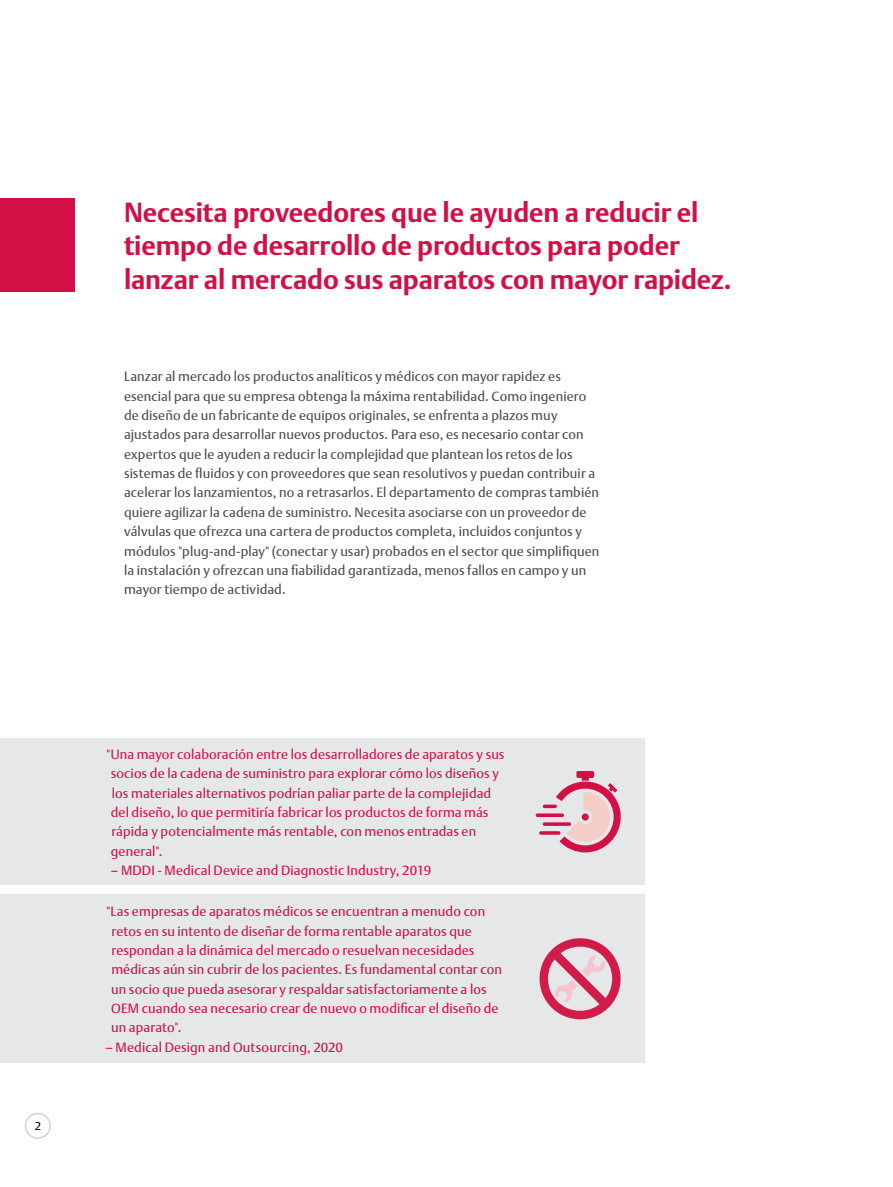
<style>
.page{position:relative;width:893px;height:1187px;background:#fff}
.page>*{position:absolute;margin:0;border:0;box-sizing:border-box;transform-origin:0 0}
.Internal_pages_title{font:700 26.85px/33.6px "DTL Argo T";letter-spacing:-.005em;color:#d31045}
.Bodytext_customer_pa{font:13.35px/19.4px "DTL Argo T";letter-spacing:.01em;color:#4c4c4e}
.Customer_Pain_points{font:13.35px/19.4px "DTL Argo T";letter-spacing:.01em;color:#d31045}
.Indent_Customer_Pain{font:13.35px "DTL Argo T";letter-spacing:.01em;color:#d31045}
.t1{font:11.4px "DTL Argo T";color:#000}
</style>
<div class="page">
<div style="left:25px;top:1112px;width:26px;height:26px;border:2px solid #d1d3d4;border-radius:50%"></div>
<div style="left:0;top:198px;width:74px;height:94px;background:#d31045"></div>
<div style="left:0;top:738px;width:645px;height:146px;background:#e6e7e8"></div>
<div style="left:0;top:894px;width:645px;height:168px;background:#e6e7e8"></div>
<svg style="left:543px;top:804px;width:14px;height:4px"></svg>
<svg style="left:536px;top:813px;width:28px;height:4px"></svg>
<hr style="left:543px;top:822px;width:28px;height:3px;background:#d31045;border-radius:2px">
<hr style="left:539px;top:831px;width:21px;height:3px;background:#d31045;border-radius:2px">
<svg style="left:556px;top:771px;width:65px;height:81px"></svg>
<svg style="left:540px;top:938px;width:81px;height:81px"></svg>
<p class="t1" style="left:35px;top:1119px;width:8px">2</p>
<p class="Internal_pages_title" style="left:124px;top:195px;width:609px">Necesita proveedores que le ayuden a reducir el tiempo de desarrollo de productos para poder lanzar al mercado sus aparatos con mayor rapidez.</p>
<p class="Bodytext_customer_pa" style="left:124px;top:367px;width:477px">Lanzar al mercado los productos analíticos y médicos con mayor rapidez es esencial para que su empresa obtenga la máxima rentabilidad. Como ingeniero de diseño de un fabricante de equipos originales, se enfrenta a plazos muy ajustados para desarrollar nuevos productos. Para eso, es necesario contar con expertos que le ayuden a reducir la complejidad que plantean los retos de los sistemas de fluidos y con proveedores que sean resolutivos y puedan contribuir a acelerar los lanzamientos, no a retrasarlos. El departamento de compras también quiere agilizar la cadena de suministro. Necesita asociarse con un proveedor de válvulas que ofrezca una cartera de productos completa, incluidos conjuntos y módulos "plug-and-play" (conectar y usar) probados en el sector que simplifiquen la instalación y ofrezcan una fiabilidad garantizada, menos fallos en campo y un mayor tiempo de actividad.</p>
<p class="Customer_Pain_points" style="left:111px;top:744px;width:395px;text-indent:-4px">"Una mayor colaboración entre los desarrolladores de aparatos y sus socios de la cadena de suministro para explorar cómo los diseños y los materiales alternativos podrían paliar parte de la complejidad del diseño, lo que permitiría fabricar los productos de forma más rápida y potencialmente más rentable, con menos entradas en general".</p>
<p class="Indent_Customer_Pain" style="left:111px;top:862px;width:322px">– MDDI - Medical Device and Diagnostic Industry, 2019</p>
<p class="Customer_Pain_points" style="left:111px;top:901px;width:392px;text-indent:-5px">"Las empresas de aparatos médicos se encuentran a menudo con retos en su intento de diseñar de forma rentable aparatos que respondan a la dinámica del mercado o resuelvan necesidades médicas aún sin cubrir de los pacientes. Es fundamental contar con un socio que pueda asesorar y respaldar satisfactoriamente a los OEM cuando sea necesario crear de nuevo o modificar el diseño de un aparato".</p>
<p class="Customer_Pain_points" style="left:105px;top:1037px;width:239px">– Medical Design and Outsourcing, 2020</p>
</div>
